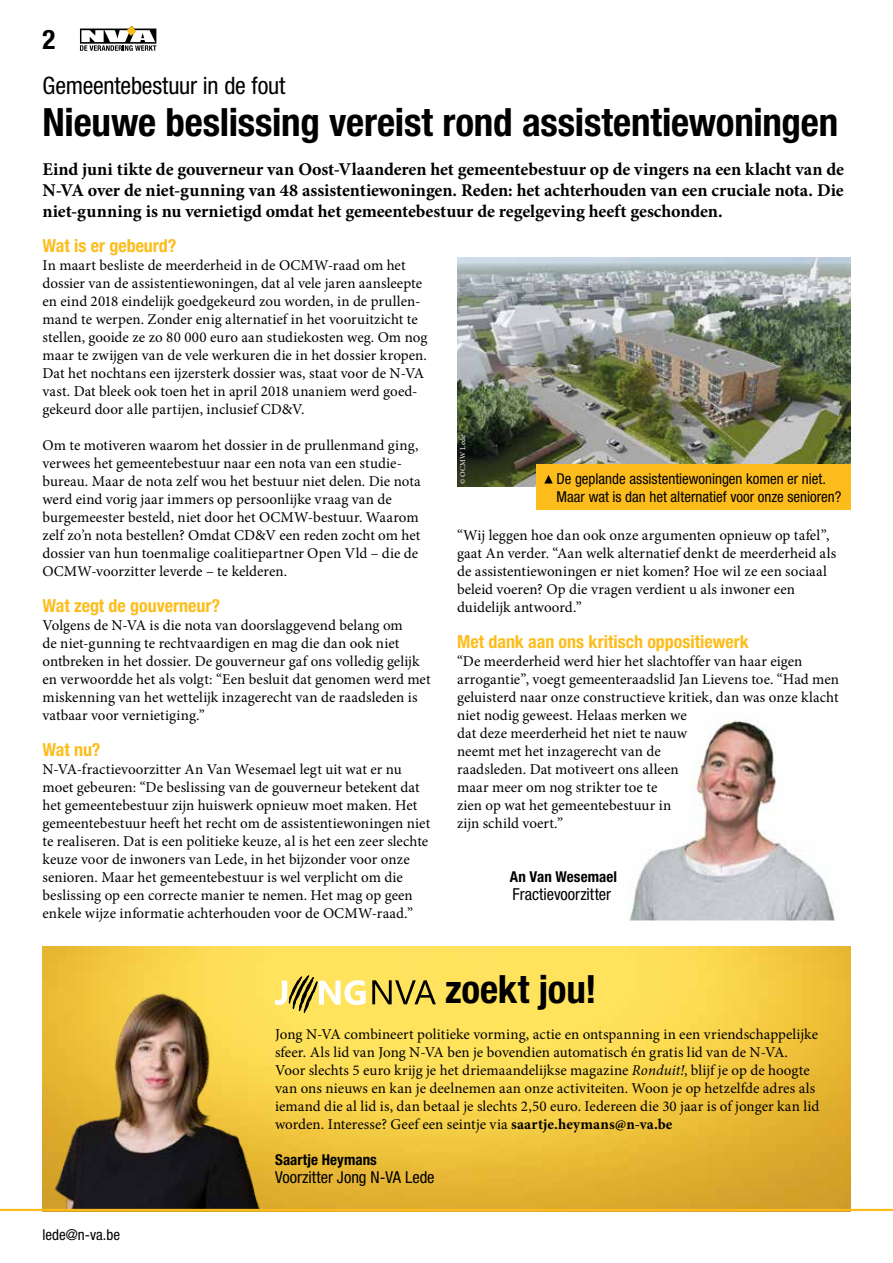
<style>
.page{position:relative;width:893px;height:1263px;background:#fff}
.page>*{position:absolute;margin:0;border:0;box-sizing:border-box;transform-origin:0 0}
.t1{font:700 condensed 39px "Helvetica Neue LT Std";letter-spacing:-.005em;color:#000}
.t2{font:700 condensed 27px "Helvetica Neue LT Std";color:#000}
.t3{font:condensed 24px "Helvetica Neue LT Std";letter-spacing:-.01em;color:#000}
.t4{font:700 18px/21px "Minion Pro";letter-spacing:-.005em;color:#000;text-align:justify}
.t5{font:700 condensed 18px "Helvetica Neue LT Std";color:#fcbd1c}
.t6{font:condensed 16.5px "Helvetica Neue LT Std";color:#000}
.t7{font:15px/18px "Minion Pro";color:#000}
.t8{font:condensed 15px/18px "Helvetica Neue LT Std";color:#000}
.t9{font:700 condensed 15px "Helvetica Neue LT Std";letter-spacing:.005em;color:#000}
.t10{font:7.5px "Minion Pro";letter-spacing:.025em;color:#fff}
.s1{font-style:italic}
.s2{font-weight:700}
</style>
<div class="page">
<img style="left:457px;top:257px;width:394px;height:230px">
<img style="left:43px;top:946px;width:807px;height:227px">
<img style="left:49px;top:991px;width:219px;height:182px">
<svg style="left:372px;top:980px;width:64px;height:24px;background:#ad9a3e"></svg>
<svg style="left:275px;top:974px;width:91px;height:44px"></svg>
<div style="left:536px;top:464px;width:314px;height:46px;background:#fcbd1c"></div>
<svg style="left:544px;top:475px;width:9px;height:8px"></svg>
<img style="left:629px;top:720px;width:206px;height:200px">
<svg style="left:0;top:1173px;width:893px;height:38px;background:#b9953b"></svg>
<svg style="left:80px;top:26px;width:76px;height:25px"></svg>
<h2 class="t2" style="left:43px;top:23px;width:14px">2</h2>
<h3 class="t3" style="left:43px;top:71px;width:244px">Gemeentebestuur in de fout</h3>
<h1 class="t1" style="left:43px;top:98px;width:797px">Nieuwe beslissing vereist rond assistentiewoningen</h1>
<p class="t4" style="left:43px;top:158px;width:803px">Eind juni tikte de gouverneur van Oost-Vlaanderen het gemeentebestuur op de vingers na een klacht van de N-VA over de niet-gunning van 48 assistentiewoningen. Reden: het achterhouden van een cruciale nota. Die niet-gunning is nu vernietigd omdat het gemeentebestuur de regelgeving heeft geschonden.</p>
<p class="t5" style="left:43px;top:235px;width:135px">Wat is er gebeurd?</p>
<p class="t7" style="left:43px;top:256px;width:386px">In maart besliste de meerderheid in de OCMW-raad om het dossier van de assistentiewoningen, dat al vele jaren aansleepte en eind 2018 eindelijk goedgekeurd zou worden, in de prullen&shy;mand te werpen. Zonder enig alternatief in het vooruitzicht te stellen, gooide ze zo 80 000 euro aan studiekosten weg. Om nog maar te zwijgen van de vele werkuren die in het dossier kropen.<br>Dat het nochtans een ijzersterk dossier was, staat voor de N-VA vast. Dat bleek ook toen het in april 2018 unaniem werd goed&shy;gekeurd door alle partijen, inclusief CD&amp;V.</p>
<p class="t7" style="left:43px;top:436px;width:380px">Om te motiveren waarom het dossier in de prullenmand ging, verwees het gemeentebestuur naar een nota van een studie&shy;bureau. Maar de nota zelf wou het bestuur niet delen. Die nota werd eind vorig jaar immers op persoonlijke vraag van de burgemeester besteld, niet door het OCMW-bestuur. Waarom zelf zo’n nota bestellen? Omdat CD&amp;V een reden zocht om het dossier van hun toenmalige coalitiepartner Open Vld – die de OCMW-voorzitter leverde – te kelderen.</p>
<p class="t5" style="left:43px;top:595px;width:179px">Wat zegt de gouverneur?</p>
<p class="t7" style="left:43px;top:616px;width:390px">Volgens de N-VA is die nota van doorslaggevend belang om<br>de niet-gunning te rechtvaardigen en mag die dan ook niet ontbreken in het dossier. De gouverneur gaf ons volledig gelijk en verwoordde het als volgt: “Een besluit dat genomen werd met miskenning van het wettelijk inzagerecht van de raadsleden is vatbaar voor vernietiging.”</p>
<p class="t5" style="left:43px;top:739px;width:60px">Wat nu?</p>
<p class="t7" style="left:43px;top:760px;width:389px">N-VA-fractievoorzitter An Van Wesemael legt uit wat er nu moet gebeuren: “De beslissing van de gouverneur betekent dat het gemeentebestuur zijn huiswerk opnieuw moet maken. Het gemeentebestuur heeft het recht om de assistentiewoningen niet te realiseren. Dat is een politieke keuze, al is het een zeer slechte keuze voor de inwoners van Lede, in het bijzonder voor onze senioren. Maar het gemeentebestuur is wel verplicht om die beslissing op een correcte manier te nemen. Het mag op geen enkele wijze informatie achterhouden voor de OCMW-raad.”</p>
<p class="t10" style="left:458px;top:484px;width:50px;rotate:-90deg">© OCMW Lede</p>
<p class="t8" style="left:556px;top:469px;width:287px">De geplande assistentiewoningen komen er niet.<br>Maar wat is dan het alternatief voor onze senioren?</p>
<p class="t7" style="left:457px;top:526px;width:381px">“Wij leggen hoe dan ook onze argumenten opnieuw op tafel”, gaat An verder. “Aan welk alternatief denkt de meerderheid als de assistentiewoningen er niet komen? Hoe wil ze een sociaal beleid voeren? Op die vragen verdient u als inwoner een duidelijk antwoord.”</p>
<p class="t5" style="left:457px;top:631px;width:293px">Met dank aan ons kritisch oppositiewerk</p>
<p class="t7" style="left:457px;top:652px;width:383px">“De meerderheid werd hier het slachtoffer van haar eigen arrogantie”, voegt gemeenteraadslid Jan Lievens toe. “Had men geluisterd naar onze constructieve kritiek, dan was onze klacht niet nodig geweest. Helaas merken we<br>dat deze meerderheid het niet te nauw<br>neemt met het inzagerecht van de<br>raadsleden. Dat motiveert ons alleen<br>maar meer om nog strikter toe te<br>zien op wat het gemeentebestuur in<br>zijn schild voert.”</p>
<p class="t9" style="left:510px;top:868px;width:109px">An Van Wesemael</p>
<p class="t6" style="left:513px;top:885px;width:100px">Fractievoorzitter</p>
<p class="t8" style="left:43px;top:1225px;width:79px">lede@n-va.be</p>
<h1 class="t1" style="left:445px;top:966px;width:153px">zoekt jou!</h1>
<p class="t7" style="left:275px;top:1025px;width:546px">Jong N-VA combineert politieke vorming, actie en ontspanning in een vriendschappelijke sfeer. Als lid van Jong N-VA ben je bovendien automatisch én gratis lid van de N-VA.<br>Voor slechts 5 euro krijg je het driemaandelijkse magazine <span class="s1">Ronduit!</span>, blijf je op de hoogte van ons nieuws en kan je deelnemen aan onze activiteiten. Woon je op hetzelfde adres als iemand die al lid is, dan betaal je slechts 2,50 euro. Iedereen die 30 jaar is of jonger kan lid worden. Interesse? Geef een seintje via <span class="s2">saartje.heymans@n-va.be</span></p>
<p class="t9" style="left:275px;top:1151px;width:103px">Saartje Heymans</p>
<p class="t6" style="left:275px;top:1168px;width:161px">Voorzitter Jong N-VA Lede</p>
</div>
